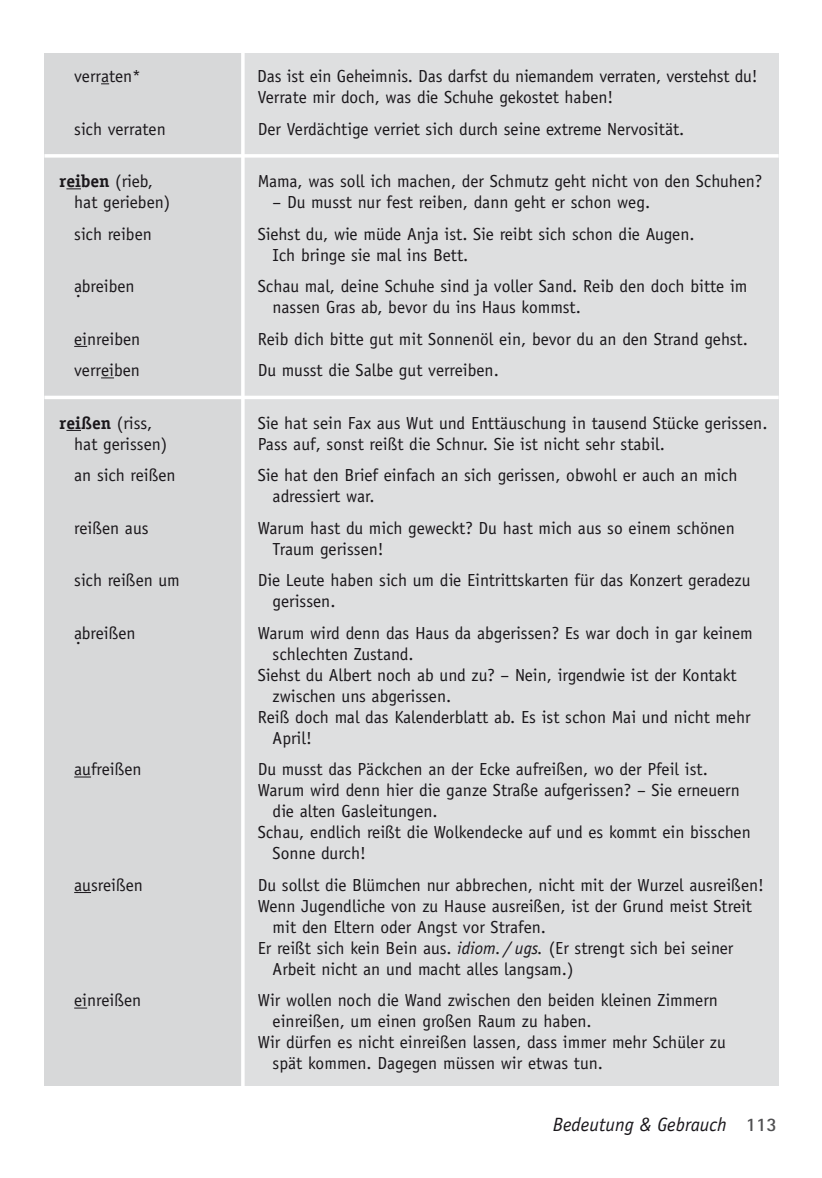
<style>
.page{position:relative;width:822px;height:1178px;background:#fff}
.page>*{position:absolute;margin:0;border:0;box-sizing:border-box;transform-origin:0 0}
.t1{font:italic 19.25px "Officina Sans";color:#1a171b}
.t2{font:17.5px/21px "Officina Sans";color:#1a171b}
.t3{font:700 17.5px "Officina Serif";color:#1a171b}
.s1{font-family:"Officina Sans";font-weight:400}
.s2{font-style:italic}
.s3{font-family:"Rotis Sans Serif";font-weight:700;font-style:normal;color:#4f4f51}
</style>
<div class="page">
<div style="left:44px;top:53px;width:735px;height:1032px;background:#d7d8d9"></div>
<div style="left:243px;top:53px;width:536px;height:1032px;background:#dedfe0"></div>
<hr style="left:241px;top:43px;width:4px;height:1103px;background:#fff">
<svg style="left:44px;top:154px;width:735px;height:4px;fill:#fefefe"></svg>
<svg style="left:66px;top:188px;width:15px;height:1px"></svg>
<svg style="left:74px;top:346px;width:13px;height:1px"></svg>
<svg style="left:101px;top:377px;width:13px;height:1px"></svg>
<hr style="left:44px;top:396px;width:735px;height:3px;background:#fff">
<svg style="left:66px;top:430px;width:15px;height:1px"></svg>
<svg style="left:74px;top:776px;width:17px;height:1px"></svg>
<svg style="left:74px;top:892px;width:17px;height:1px"></svg>
<svg style="left:74px;top:1007px;width:13px;height:1px"></svg>
<p class="t2" style="left:74px;top:67px;width:68px">verraten*</p>
<p class="t2" style="left:257px;top:67px;width:502px">Das ist ein Geheimnis. Das darfst du niemandem verraten, verstehst du!<br>Verrate mir doch, was die Schuhe gekostet haben!</p>
<p class="t2" style="left:74px;top:120px;width:93px">sich verraten</p>
<p class="t2" style="left:258px;top:120px;width:428px">Der Verdächtige verriet sich durch seine extreme Nervosität.</p>
<p class="t3" style="left:59px;top:175px;width:95px">reiben <span class="s1">(rieb,</span></p>
<p class="t2" style="left:258px;top:172px;width:506px">Mama, was soll ich machen, der Schmutz geht nicht von den Schuhen?</p>
<p class="t2" style="left:74px;top:193px;width:98px">hat gerieben)</p>
<p class="t2" style="left:273px;top:193px;width:379px">– Du musst nur fest reiben, dann geht er schon weg.</p>
<p class="t2" style="left:74px;top:225px;width:79px">sich reiben</p>
<p class="t2" style="left:273px;top:225px;width:423px;text-indent:-15px">Siehst du, wie müde Anja ist. Sie reibt sich schon die Augen.<br>Ich bringe sie mal ins Bett.</p>
<p class="t2" style="left:74px;top:277px;width:62px">a.breiben</p>
<p class="t2" style="left:273px;top:277px;width:476px;text-indent:-15px">Schau mal, deine Schuhe sind ja voller Sand. Reib den doch bitte im nassen Gras ab, bevor du ins Haus kommst.</p>
<p class="t2" style="left:74px;top:330px;width:68px">einreiben</p>
<p class="t2" style="left:258px;top:330px;width:492px">Reib dich bitte gut mit Sonnenöl ein, bevor du an den Strand gehst.</p>
<p class="t2" style="left:74px;top:361px;width:67px">verreiben</p>
<p class="t2" style="left:258px;top:361px;width:243px">Du musst die Salbe gut verreiben.</p>
<p class="t3" style="left:59px;top:416px;width:94px">reißen <span class="s1">(riss,</span></p>
<p class="t2" style="left:258px;top:414px;width:511px">Sie hat sein Fax aus Wut und Enttäuschung in tausend Stücke gerissen.</p>
<p class="t2" style="left:74px;top:435px;width:95px">hat gerissen)</p>
<p class="t2" style="left:258px;top:435px;width:409px">Pass auf, sonst reißt die Schnur. Sie ist nicht sehr stabil.</p>
<p class="t2" style="left:74px;top:466px;width:103px">an sich reißen</p>
<p class="t2" style="left:273px;top:466px;width:466px;text-indent:-15px">Sie hat den Brief einfach an sich gerissen, obwohl er auch an mich adressiert war.</p>
<p class="t2" style="left:74px;top:519px;width:76px">reißen aus</p>
<p class="t2" style="left:273px;top:519px;width:464px;text-indent:-15px">Warum hast du mich geweckt? Du hast mich aus so einem schönen<br>Traum gerissen!</p>
<p class="t2" style="left:74px;top:571px;width:107px">sich reißen um</p>
<p class="t2" style="left:273px;top:571px;width:479px;text-indent:-15px">Die Leute haben sich um die Eintrittskarten für das Konzert geradezu gerissen.</p>
<p class="t2" style="left:74px;top:624px;width:63px">a.breißen</p>
<p class="t2" style="left:258px;top:624px;width:496px">Warum wird denn das Haus da abgerissen? Es war doch in gar keinem</p>
<p class="t2" style="left:273px;top:645px;width:142px">schlechten Zustand.</p>
<p class="t2" style="left:258px;top:666px;width:480px">Siehst du Albert noch ab und zu? – Nein, irgendwie ist der Kontakt</p>
<p class="t2" style="left:273px;top:687px;width:180px">zwischen uns abgerissen.</p>
<p class="t2" style="left:258px;top:708px;width:494px">Reiß doch mal das Kalenderblatt ab. Es ist schon Mai und nicht mehr</p>
<p class="t2" style="left:273px;top:729px;width:41px">April!</p>
<p class="t2" style="left:74px;top:760px;width:69px">aufreißen</p>
<p class="t2" style="left:258px;top:760px;width:452px">Du musst das Päckchen an der Ecke aufreißen, wo der Pfeil ist.</p>
<p class="t2" style="left:258px;top:781px;width:483px">Warum wird denn hier die ganze Straße aufgerissen? – Sie erneuern</p>
<p class="t2" style="left:273px;top:802px;width:167px">die alten Gasleitungen.</p>
<p class="t2" style="left:258px;top:823px;width:494px">Schau, endlich reißt die Wolkendecke auf und es kommt ein bisschen</p>
<p class="t2" style="left:273px;top:844px;width:95px">Sonne durch!</p>
<p class="t2" style="left:74px;top:876px;width:70px">ausreißen</p>
<p class="t2" style="left:258px;top:876px;width:508px">Du sollst die Blümchen nur abbrechen, nicht mit der Wurzel ausreißen!</p>
<p class="t2" style="left:258px;top:897px;width:496px">Wenn Jugendliche von zu Hause ausreißen, ist der Grund meist Streit</p>
<p class="t2" style="left:273px;top:918px;width:275px">mit den Eltern oder Angst vor Strafen.</p>
<p class="t2" style="left:258px;top:939px;width:477px">Er reißt sich kein Bein aus. <span class="s2">idiom. / ugs.</span> (Er strengt sich bei seiner</p>
<p class="t2" style="left:273px;top:960px;width:302px">Arbeit nicht an und macht alles langsam.)</p>
<p class="t2" style="left:74px;top:991px;width:69px">einreißen</p>
<p class="t2" style="left:258px;top:991px;width:462px">Wir wollen noch die Wand zwischen den beiden kleinen Zimmern</p>
<p class="t2" style="left:273px;top:1012px;width:321px">einreißen, um einen großen Raum zu haben.</p>
<p class="t2" style="left:258px;top:1033px;width:469px">Wir dürfen es nicht einreißen lassen, dass immer mehr Schüler zu</p>
<p class="t2" style="left:273px;top:1054px;width:332px">spät kommen. Dagegen müssen wir etwas tun.</p>
<p class="t1" style="left:553px;top:1117px;width:226px">Bedeutung &amp; Gebrauch <span class="s3">113</span></p>
</div>
